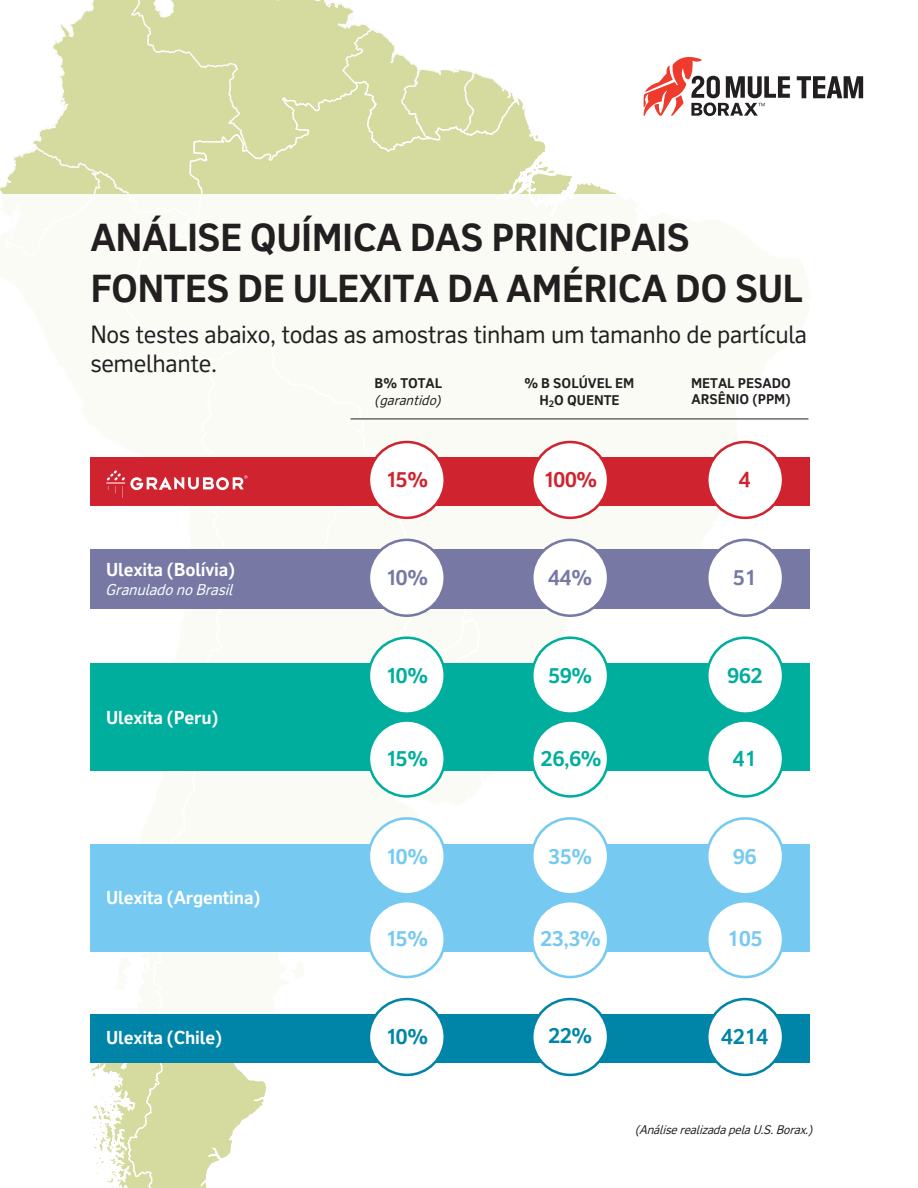
<style>
.page{position:relative;width:918px;height:1188px;background:#fff}
.page>*{position:absolute;margin:0;border:0;box-sizing:border-box;transform-origin:0 0}
.t1{font:700 37.5px/51.2px "RT Vickerman";letter-spacing:-.015em;color:#231f20}
.t2{font:24px/28.8px "RT Vickerman";letter-spacing:-.015em;color:#231f20}
.t3{font:700 20.4px "RT Vickerman";letter-spacing:-.03em;color:#76caf1}
.t4{font:700 20.4px "RT Vickerman";letter-spacing:-.03em;color:#00ae9d}
.t5{font:700 20.4px "RT Vickerman";letter-spacing:-.03em;color:#0085a8}
.t6{font:700 20.4px "RT Vickerman";color:#cf242f}
.t7{font:700 20.4px "RT Vickerman";color:#7779a4}
.t8{font:700 18px "RT Vickerman";letter-spacing:-.01em;color:#fff}
.t9{font:italic 15px "RT Vickerman";color:#fff}
.t10{font:700 13.5px/17.1px "RT Vickerman";color:#231f20;text-align:center}
.t11{font:italic 13.5px "RT Vickerman";color:#231f20}
.t12{font:italic 12px "RT Vickerman";color:#231f20}
.s1{font-style:inherit}
</style>
<div class="page">
<svg style="left:249px;top:0;width:244px;height:80px"></svg>
<svg style="left:0;top:0;width:249px;height:194px"></svg>
<svg style="left:90px;top:1043px;width:37px;height:145px"></svg>
<svg style="left:119px;top:80px;width:695px;height:114px"></svg>
<svg style="left:127px;top:1063px;width:309px;height:125px"></svg>
<div style="left:0;top:194px;width:918px;height:849px;background:#fafbf6"></div>
<div style="left:91px;top:458px;width:719px;height:48px;background:#cf242f"></div>
<svg style="left:106px;top:470px;width:142px;height:28px"></svg>
<div style="left:369px;top:442px;width:76px;height:76px;background:#fff;border-radius:50%"></div>
<div style="left:368px;top:441px;width:78px;height:78px;border:3px solid #cf242f;border-radius:50%"></div>
<div style="left:532px;top:442px;width:76px;height:76px;background:#fff;border-radius:50%"></div>
<div style="left:531px;top:441px;width:78px;height:78px;border:3px solid #cf242f;border-radius:50%"></div>
<div style="left:707px;top:442px;width:76px;height:76px;background:#fff;border-radius:50%"></div>
<div style="left:706px;top:441px;width:78px;height:78px;border:3px solid #cf242f;border-radius:50%"></div>
<div style="left:91px;top:549px;width:719px;height:60px;background:#7779a4"></div>
<div style="left:369px;top:540px;width:76px;height:76px;background:#fff;border-radius:50%"></div>
<div style="left:368px;top:539px;width:78px;height:78px;border:3px solid #7779a4;border-radius:50%"></div>
<div style="left:532px;top:540px;width:76px;height:76px;background:#fff;border-radius:50%"></div>
<div style="left:531px;top:539px;width:78px;height:78px;border:3px solid #7779a4;border-radius:50%"></div>
<div style="left:707px;top:540px;width:76px;height:76px;background:#fff;border-radius:50%"></div>
<div style="left:706px;top:539px;width:78px;height:78px;border:3px solid #7779a4;border-radius:50%"></div>
<div style="left:91px;top:1015px;width:719px;height:48px;background:#0085a8"></div>
<div style="left:369px;top:999px;width:76px;height:76px;background:#fff;border-radius:50%"></div>
<div style="left:368px;top:998px;width:78px;height:78px;border:3px solid #0085a8;border-radius:50%"></div>
<div style="left:532px;top:999px;width:76px;height:76px;background:#fff;border-radius:50%"></div>
<div style="left:531px;top:998px;width:78px;height:78px;border:3px solid #0085a8;border-radius:50%"></div>
<div style="left:707px;top:999px;width:76px;height:76px;background:#fff;border-radius:50%"></div>
<div style="left:706px;top:998px;width:78px;height:78px;border:3px solid #0085a8;border-radius:50%"></div>
<div style="left:91px;top:844px;width:719px;height:108px;background:#76caf1"></div>
<div style="left:369px;top:818px;width:76px;height:76px;background:#fff;border-radius:50%"></div>
<div style="left:368px;top:817px;width:78px;height:79px;border:3px solid #76caf1;border-radius:50%"></div>
<div style="left:532px;top:818px;width:76px;height:76px;background:#fff;border-radius:50%"></div>
<div style="left:531px;top:817px;width:78px;height:79px;border:3px solid #76caf1;border-radius:50%"></div>
<div style="left:707px;top:818px;width:76px;height:76px;background:#fff;border-radius:50%"></div>
<div style="left:706px;top:817px;width:78px;height:79px;border:3px solid #76caf1;border-radius:50%"></div>
<div style="left:369px;top:901px;width:76px;height:76px;background:#fff;border-radius:50%"></div>
<div style="left:368px;top:900px;width:78px;height:78px;border:3px solid #76caf1;border-radius:50%"></div>
<div style="left:532px;top:901px;width:76px;height:76px;background:#fff;border-radius:50%"></div>
<div style="left:531px;top:900px;width:78px;height:78px;border:3px solid #76caf1;border-radius:50%"></div>
<div style="left:707px;top:901px;width:76px;height:76px;background:#fff;border-radius:50%"></div>
<div style="left:706px;top:900px;width:78px;height:78px;border:3px solid #76caf1;border-radius:50%"></div>
<div style="left:91px;top:663px;width:719px;height:108px;background:#00ae9d"></div>
<div style="left:369px;top:638px;width:76px;height:76px;background:#fff;border-radius:50%"></div>
<div style="left:368px;top:636px;width:78px;height:79px;border:3px solid #00ae9d;border-radius:50%"></div>
<div style="left:532px;top:638px;width:76px;height:76px;background:#fff;border-radius:50%"></div>
<div style="left:531px;top:636px;width:78px;height:79px;border:3px solid #00ae9d;border-radius:50%"></div>
<div style="left:707px;top:638px;width:76px;height:76px;background:#fff;border-radius:50%"></div>
<div style="left:706px;top:636px;width:78px;height:79px;border:3px solid #00ae9d;border-radius:50%"></div>
<div style="left:369px;top:721px;width:76px;height:75px;background:#fff;border-radius:50%"></div>
<div style="left:368px;top:719px;width:78px;height:79px;border:3px solid #00ae9d;border-radius:50%"></div>
<div style="left:532px;top:721px;width:76px;height:75px;background:#fff;border-radius:50%"></div>
<div style="left:531px;top:719px;width:78px;height:79px;border:3px solid #00ae9d;border-radius:50%"></div>
<div style="left:707px;top:721px;width:76px;height:75px;background:#fff;border-radius:50%"></div>
<div style="left:706px;top:719px;width:78px;height:79px;border:3px solid #00ae9d;border-radius:50%"></div>
<hr style="left:351px;top:419px;width:457px;height:1px;background:#231f20">
<svg style="left:797px;top:76px;width:66px;height:22px"></svg>
<svg style="left:644px;top:57px;width:146px;height:59px"></svg>
<p class="t1" style="left:90px;top:212px;width:714px">ANÁLISE QUÍMICA DAS PRINCIPAIS<br>FONTES DE ULEXITA DA AMÉRICA DO SUL</p>
<p class="t2" style="left:90px;top:319px;width:718px">Nos testes abaixo, todas as amostras tinham um tamanho de partícula semelhante.</p>
<p class="t10" style="left:375px;top:375px;width:69px">B% TOTAL</p>
<p class="t11" style="left:375px;top:392px;width:68px"><span class="s1">(</span>garantido<span class="s1">)</span></p>
<p class="t10" style="left:524px;top:374px;width:112px">% B SOLÚVEL EM<br>H<sub>2</sub>O QUENTE</p>
<p class="t10" style="left:691px;top:374px;width:101px;line-height:16.5px;text-align:left">METAL PESADO<br>ARSÊNIO (PPM)</p>
<p class="t8" style="left:106px;top:558px;width:130px">Ulexita (Bolívia)</p>
<p class="t9" style="left:105px;top:581px;width:133px">GranuladonoBrasil</p>
<p class="t8" style="left:106px;top:706px;width:114px">Ulexita (Peru)</p>
<p class="t8" style="left:106px;top:886px;width:156px">Ulexita (Argentina)</p>
<p class="t6" style="left:386px;top:467px;width:44px">15%</p>
<p class="t6" style="left:543px;top:467px;width:56px">100%</p>
<p class="t6" style="left:739px;top:467px;width:14px">4</p>
<p class="t7" style="left:386px;top:565px;width:44px">10%</p>
<p class="t7" style="left:548px;top:565px;width:46px">44%</p>
<p class="t7" style="left:733px;top:565px;width:26px">51</p>
<p class="t4" style="left:386px;top:663px;width:44px">10%</p>
<p class="t4" style="left:548px;top:663px;width:46px">59%</p>
<p class="t4" style="left:727px;top:663px;width:37px">962</p>
<p class="t4" style="left:386px;top:746px;width:44px">15%</p>
<p class="t4" style="left:541px;top:746px;width:62px">26,6%</p>
<p class="t4" style="left:733px;top:746px;width:26px">41</p>
<p class="t3" style="left:386px;top:844px;width:44px">10%</p>
<p class="t3" style="left:548px;top:844px;width:46px">35%</p>
<p class="t3" style="left:733px;top:844px;width:26px">96</p>
<p class="t3" style="left:386px;top:926px;width:44px">15%</p>
<p class="t3" style="left:540px;top:926px;width:62px">23,3%</p>
<p class="t3" style="left:727px;top:926px;width:37px">105</p>
<p class="t8" style="left:106px;top:1026px;width:117px">Ulexita (Chile)</p>
<p class="t5" style="left:386px;top:1024px;width:44px">10%</p>
<p class="t5" style="left:548px;top:1023px;width:46px">22%</p>
<p class="t5" style="left:721px;top:1024px;width:49px">4214</p>
<p class="t12" style="left:635px;top:1122px;width:179px"><span class="s1">(</span>AnáliserealizadapelaU.S.Borax.<span class="s1">)</span></p>
</div>
